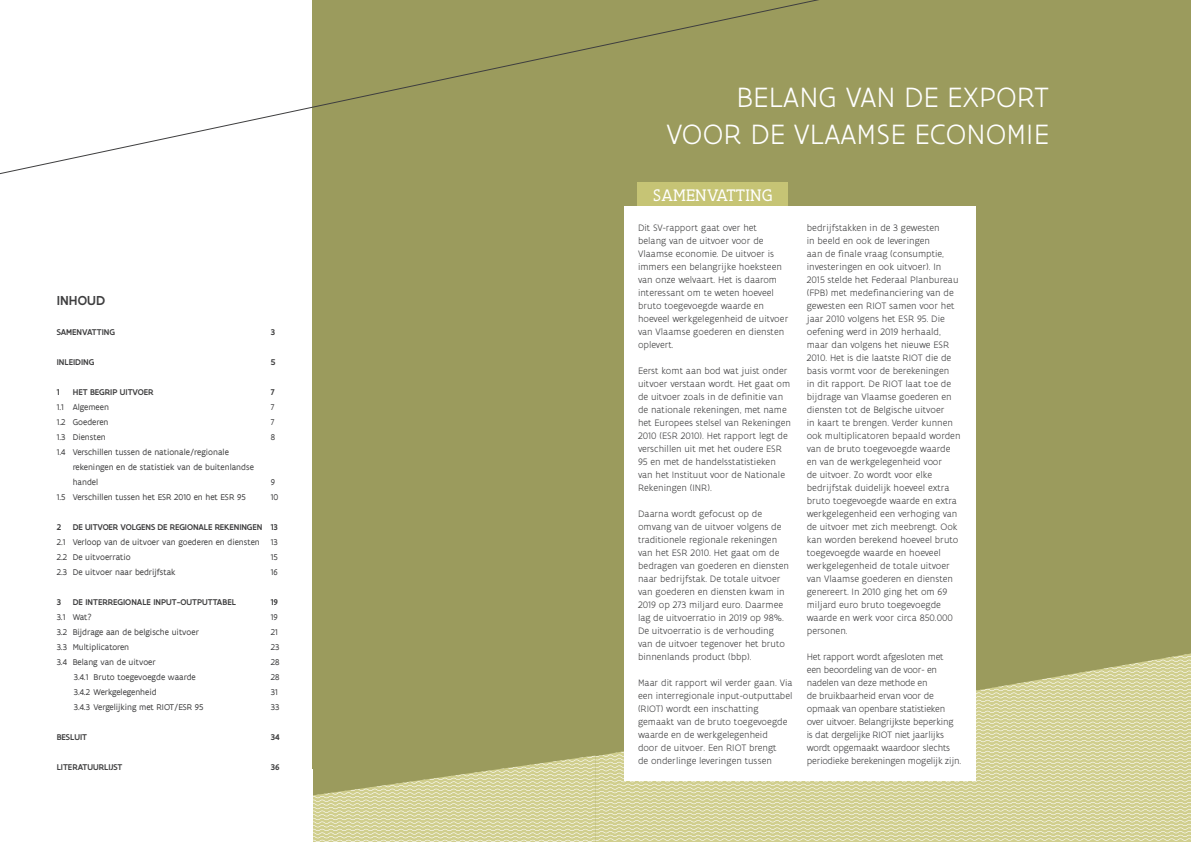
<style>
.page{position:relative;width:1191px;height:842px;background:#fff}
.page>*{position:absolute;margin:0;border:0;box-sizing:border-box;transform-origin:0 0}
.Auteur{font:300 30px/37px "Flanders Art Sans";letter-spacing:.005em;color:#fff;text-align:right}
.t1{font:18px "Flanders Art Serif";letter-spacing:.01em;color:#fff}
.t2{font:500 14px "Flanders Art Sans";letter-spacing:.005em;color:#3e3e3f}
.t3{font:300 10px/13px "Flanders Art Sans";color:#3e3e3f}
.t4{font:300 10px/13px "Flanders Art Sans";letter-spacing:-.02em;color:#3e3e3f}
.t5{font:9px/15px "Flanders Art Sans";color:#3e3e3f}
.t6{font:500 9px "Flanders Art Sans";color:#3e3e3f}
</style>
<div class="page">
<div style="left:312px;top:0;width:879px;height:842px;background:#9b9b5d"></div>
<svg style="left:0;top:0;width:819px;height:174px"></svg>
<div style="left:637px;top:182px;width:151px;height:25px;background:#c6c475"></div>
<svg style="left:312px;top:652px;width:879px;height:190px"></svg>
<div style="left:624px;top:207px;width:351px;height:574px;background:#fff"></div>
<h3 class="t2" style="left:57px;top:292px;width:50px">INHOUD</h3>
<p class="t6" style="left:57px;top:327px;width:60px">SAMENVATTING</p>
<p class="t6" style="left:271px;top:327px;width:6px">3</p>
<p class="t6" style="left:57px;top:357px;width:39px">INLEIDING</p>
<p class="t6" style="left:271px;top:357px;width:6px">5</p>
<p class="t6" style="left:57px;top:387px;width:4px">1</p>
<p class="t6" style="left:73px;top:387px;width:82px">HET BEGRIP UITVOER</p>
<p class="t6" style="left:271px;top:387px;width:6px">7</p>
<p class="t5" style="left:57px;top:400px;width:54px">1.1 Algemeen</p>
<p class="t5" style="left:271px;top:400px;width:5px">7</p>
<p class="t5" style="left:57px;top:415px;width:53px">1.2 Goederen</p>
<p class="t5" style="left:271px;top:415px;width:5px">7</p>
<p class="t5" style="left:57px;top:430px;width:51px">1.3 Diensten</p>
<p class="t5" style="left:271px;top:430px;width:6px">8</p>
<p class="t5" style="left:73px;top:445px;width:183px;text-indent:-16px">1.4 Verschillen tussen de nationale/regionale rekeningen en de statistiek van de buitenlandse handel</p>
<p class="t5" style="left:271px;top:475px;width:6px">9</p>
<p class="t5" style="left:57px;top:490px;width:190px">1.5 Verschillen tussen het ESR 2010 en het ESR 95</p>
<p class="t5" style="left:271px;top:490px;width:9px">10</p>
<p class="t6" style="left:57px;top:522px;width:6px">2</p>
<p class="t6" style="left:73px;top:522px;width:207px">DE UITVOER VOLGENS DE REGIONALE REKENINGEN 13</p>
<p class="t5" style="left:57px;top:535px;width:222px">2.1 Verloop van de uitvoer van goederen en diensten 13<br>2.2 De uitvoerratio</p>
<p class="t5" style="left:271px;top:550px;width:8px">15</p>
<p class="t5" style="left:57px;top:565px;width:120px">2.3 De uitvoer naar bedrijfstak</p>
<p class="t5" style="left:271px;top:565px;width:8px">16</p>
<p class="t6" style="left:57px;top:597px;width:6px">3</p>
<p class="t6" style="left:73px;top:597px;width:165px">DE INTERREGIONALE INPUT-OUTPUTTABEL</p>
<p class="t6" style="left:271px;top:597px;width:9px">19</p>
<p class="t5" style="left:57px;top:610px;width:37px">3.1 Wat?</p>
<p class="t5" style="left:271px;top:610px;width:8px">19</p>
<p class="t5" style="left:57px;top:625px;width:144px">3.2 Bijdrage aan de belgische uitvoer</p>
<p class="t5" style="left:271px;top:625px;width:9px">21</p>
<p class="t5" style="left:57px;top:640px;width:74px">3.3 Multiplicatoren</p>
<p class="t5" style="left:271px;top:640px;width:10px">23</p>
<p class="t5" style="left:57px;top:655px;width:101px">3.4 Belang van de uitvoer</p>
<p class="t5" style="left:271px;top:655px;width:10px">28</p>
<p class="t5" style="left:74px;top:670px;width:123px">3.4.1 Bruto toegevoegde waarde</p>
<p class="t5" style="left:271px;top:670px;width:10px">28</p>
<p class="t5" style="left:74px;top:685px;width:84px">3.4.2 Werkgelegenheid</p>
<p class="t5" style="left:271px;top:685px;width:8px">31</p>
<p class="t5" style="left:74px;top:700px;width:131px">3.4.3 Vergelijking met RIOT/ESR 95</p>
<p class="t5" style="left:271px;top:700px;width:10px">33</p>
<p class="t6" style="left:57px;top:732px;width:32px">BESLUIT</p>
<p class="t6" style="left:271px;top:732px;width:10px">34</p>
<p class="t6" style="left:57px;top:762px;width:67px">LITERATUURLIJST</p>
<p class="t6" style="left:271px;top:762px;width:10px">36</p>
<p class="Auteur" style="left:666px;top:79px;width:384px">BELANG VAN DE EXPORT<br>VOOR DE VLAAMSE ECONOMIE</p>
<h2 class="t1" style="left:653px;top:185px;width:121px">SAMENVATTING</h2>
<p class="t3" style="left:638px;top:221px;width:152px">Dit SV-rapport gaat over het<br>belang van de uitvoer voor de<br>Vlaamse economie. De uitvoer is immers een belangrijke hoeksteen van onze welvaart. Het is daarom interessant om te weten hoeveel bruto toegevoegde waarde en hoeveel werkgelegenheid de uitvoer van Vlaamse goederen en diensten oplevert.</p>
<p class="t3" style="left:638px;top:364px;width:154px">Eerst komt aan bod wat juist onder uitvoer verstaan wordt. Het gaat om de uitvoer zoals in de definitie van de nationale rekeningen, met name het Europees stelsel van Rekeningen 2010 (ESR 2010). Het rapport legt de verschillen uit met het oudere ESR 95 en met de handelsstatistieken van het Instituut voor de Nationale Rekeningen (INR).</p>
<p class="t3" style="left:638px;top:507px;width:152px">Daarna wordt gefocust op de omvang van de uitvoer volgens de traditionele regionale rekeningen van het ESR 2010. Het gaat om de bedragen van goederen en diensten naar bedrijfstak. De totale uitvoer van goederen en diensten kwam in<br>2019 op 273 miljard euro. Daarmee lag de uitvoerratio in 2019 op 98%.<br>De uitvoerratio is de verhouding van de uitvoer tegenover het bruto binnenlands product (bbp).</p>
<p class="t3" style="left:638px;top:676px;width:156px">Maar dit rapport wil verder gaan. Via een interregionale input-outputtabel (RIOT) wordt een inschatting gemaakt van de bruto toegevoegde waarde en de werkgelegenheid<br>door de uitvoer. Een RIOT brengt<br>de onderlinge leveringen tussen</p>
<p class="t3" style="left:806px;top:221px;width:155px">bedrijfstakken in de 3 gewesten<br>in beeld en ook de leveringen<br>aan de finale vraag (consumptie, investeringen en ook uitvoer). In<br>2015 stelde het Federaal Planbureau (FPB) met medefinanciering van de gewesten een RIOT samen voor het jaar 2010 volgens het ESR 95. Die oefening werd in 2019 herhaald, maar dan volgens het nieuwe ESR<br>2010. Het is die laatste RIOT die de basis vormt voor de berekeningen<br>in dit rapport. De RIOT laat toe de bijdrage van Vlaamse goederen en diensten tot de Belgische uitvoer<br>in kaart te brengen. Verder kunnen ook multiplicatoren bepaald worden van de bruto toegevoegde waarde en van de werkgelegenheid voor<br>de uitvoer. Zo wordt voor elke bedrijfstak duidelijk hoeveel extra bruto toegevoegde waarde en extra werkgelegenheid een verhoging van de uitvoer met zich meebrengt. Ook kan worden berekend hoeveel bruto toegevoegde waarde en hoeveel werkgelegenheid de totale uitvoer van Vlaamse goederen en diensten genereert. In 2010 ging het om 69 miljard euro bruto toegevoegde waarde en werk voor circa 850.000 personen.</p>
<p class="t4" style="left:806px;top:650px;width:156px">Het rapport wordt afgesloten met<br>een beoordeling van de voor- en nadelen van deze methode en<br>de bruikbaarheid ervan voor de opmaak van openbare statistieken over uitvoer. Belangrijkste beperking is dat dergelijke RIOT niet jaarlijks wordt opgemaakt waardoor slechts periodieke berekeningen mogelijk zijn.</p>
</div>
